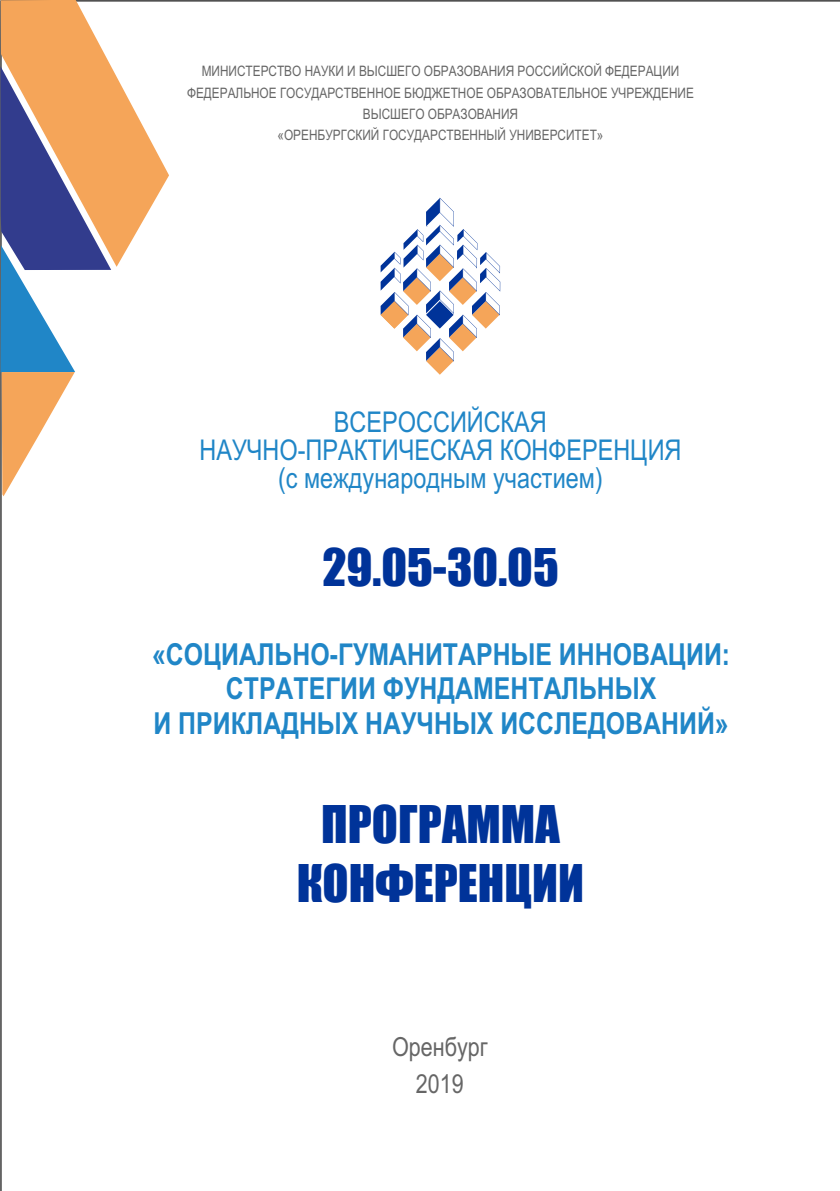
<style>
.page{position:relative;width:840px;height:1191px;background:#fff}
.page>*{position:absolute;margin:0;border:0;box-sizing:border-box;transform-origin:0 0}
.t1{font:48px/58.6px "Impact";color:#039;text-align:center}
.t2{font:700 30.2px/34.6px "Arial Narrow";color:#2086c7;text-align:center}
.t3{font:28.6px/27.8px "Arial Narrow";color:#2086c7;text-align:center}
.t4{font:26.2px/36.8px "Arial Narrow";color:#666;text-align:center}
.t5{font:14.4px/21.2px "Arial Narrow";color:#666;text-align:center}
</style>
<div class="page">
<svg style="left:380px;top:198px;width:120px;height:177px"></svg>
<svg style="left:1px;top:0;width:168px;height:267px;fill:#f5a559"></svg>
<svg style="left:0;top:66px;width:111px;height:430px"></svg>
<p class="t5" style="left:187px;top:62px;width:508px">МИНИСТЕРСТВО НАУКИ И ВЫСШЕГО ОБРАЗОВАНИЯ РОССИЙСКОЙ ФЕДЕРАЦИИ ФЕДЕРАЛЬНОЕ ГОСУДАРСТВЕННОЕ БЮДЖЕТНОЕ ОБРАЗОВАТЕЛЬНОЕ УЧРЕЖДЕНИЕ ВЫСШЕГО ОБРАЗОВАНИЯ<br>«ОРЕНБУРГСКИЙ ГОСУДАРСТВЕННЫЙ УНИВЕРСИТЕТ»</p>
<h3 class="t3" style="left:199px;top:411px;width:483px">ВСЕРОССИЙСКАЯ<br>НАУЧНО-ПРАКТИЧЕСКАЯ КОНФЕРЕНЦИЯ (с международным участием)</h3>
<h1 class="t1" style="left:322px;top:540px;width:238px">29.05-30.05</h1>
<h2 class="t2" style="left:152px;top:639px;width:579px">«СОЦИАЛЬНО-ГУМАНИТАРНЫЕ ИННОВАЦИИ:<br>СТРАТЕГИИ ФУНДАМЕНТАЛЬНЫХ<br>И ПРИКЛАДНЫХ НАУЧНЫХ ИССЛЕДОВАНИЙ»</h2>
<h1 class="t1" style="left:297px;top:797px;width:288px">ПРОГРАММА<br>КОНФЕРЕНЦИИ</h1>
<h3 class="t4" style="left:392px;top:1030px;width:97px">Оренбург<br>2019</h3>
</div>
